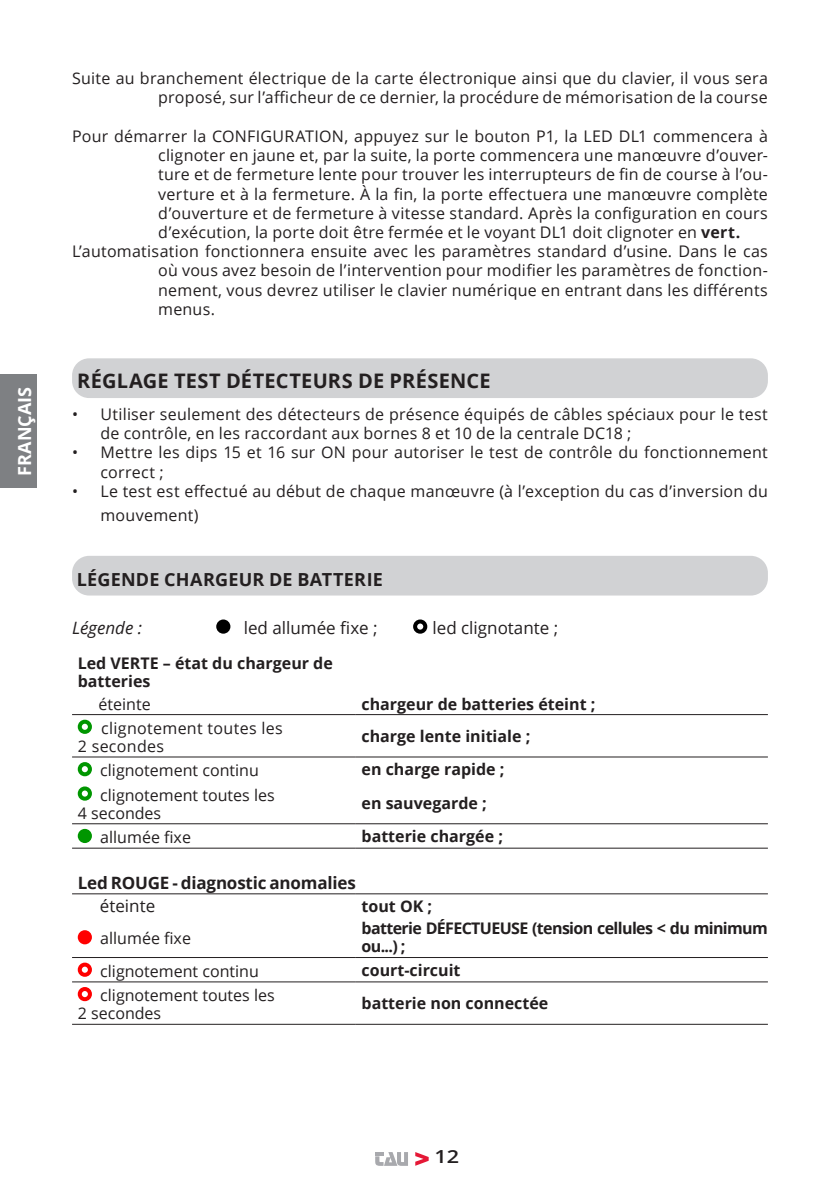
<style>
.page{position:relative;width:840px;height:1191px;background:#fff}
.page>*{position:absolute;margin:0;border:0;box-sizing:border-box;transform-origin:0 0}
.Titolo_cap{font:700 20px "Open Sans";letter-spacing:.015em;color:#231f20}
.t1{font:700 18px "Open Sans";letter-spacing:.015em;color:#231f20}
.t2{font:700 18px "Open Sans";color:#fff}
.t3{font:600 18px "Open Sans";color:#231f20;scale:1.2 1}
.Corpo_testo{font:17px "Open Sans";color:#231f20}
.Elenco_numerato{font:700 17px "Open Sans";letter-spacing:-.01em;color:#231f20}
.Corpo_testo-2{font:italic 17px "Open Sans";color:#231f20}
.Elenco_numerato-2{font:17px "Open Sans";color:#231f20}
.Body_Text_2{font:16px/19.2px "Open Sans";letter-spacing:.015em;color:#231f20}
.Elenco_numerato-3{font:700 16px/18px "Open Sans";color:#231f20}
.Elenco_numerato-4{font:16px "Open Sans";color:#231f20}
.Elenco_numerato-5{font:700 16px/18px "Open Sans";letter-spacing:-.04em;color:#231f20}
.Elenco_numerato-6{font:16px "Open Sans";letter-spacing:.02em;color:#231f20}
.s1{font-weight:700}
</style>
<div class="page">
<svg style="left:415px;top:1152px;width:13px;height:13px"></svg>
<svg style="left:375px;top:1152px;width:33px;height:13px"></svg>
<div style="left:0;top:374px;width:37px;height:114px;background:#7e8083"></div>
<div style="left:72px;top:358px;width:695px;height:40px;background:#d1d2d4;border-radius:17px"></div>
<div style="left:72px;top:556px;width:695px;height:39px;background:#d1d2d4;border-radius:17px"></div>
<div style="left:216px;top:619px;width:14px;height:14px;background:#000;border-radius:50%"></div>
<div style="left:413px;top:619px;width:14px;height:14px;border:4px solid #000;border-radius:50%"></div>
<hr style="left:72px;top:756px;width:283px;height:1px;background:#231f20">
<hr style="left:355px;top:756px;width:412px;height:1px;background:#231f20">
<hr style="left:72px;top:823px;width:283px;height:1px;background:#231f20">
<hr style="left:355px;top:823px;width:412px;height:1px;background:#231f20">
<hr style="left:72px;top:848px;width:283px;height:1px;background:#231f20">
<hr style="left:355px;top:848px;width:412px;height:1px;background:#231f20">
<hr style="left:72px;top:893px;width:283px;height:1px;background:#231f20">
<hr style="left:355px;top:893px;width:412px;height:1px;background:#231f20">
<hr style="left:72px;top:714px;width:283px;height:1px;background:#231f20">
<hr style="left:355px;top:714px;width:412px;height:1px;background:#231f20">
<hr style="left:72px;top:957px;width:283px;height:1px;background:#231f20">
<hr style="left:355px;top:957px;width:412px;height:1px;background:#231f20">
<hr style="left:72px;top:981px;width:283px;height:1px;background:#231f20">
<hr style="left:355px;top:981px;width:412px;height:1px;background:#231f20">
<hr style="left:72px;top:1024px;width:283px;height:1px;background:#231f20">
<hr style="left:355px;top:1024px;width:412px;height:1px;background:#231f20">
<div style="left:78px;top:719px;width:14px;height:15px;border:4px solid #009600;border-radius:50%"></div>
<div style="left:78px;top:762px;width:14px;height:14px;border:4px solid #009600;border-radius:50%"></div>
<div style="left:78px;top:786px;width:14px;height:14px;border:4px solid #009600;border-radius:50%"></div>
<div style="left:78px;top:829px;width:14px;height:14px;background:#009600;border-radius:50%"></div>
<div style="left:78px;top:930px;width:14px;height:14px;background:#f00;border-radius:50%"></div>
<div style="left:78px;top:962px;width:14px;height:14px;border:4px solid #f00;border-radius:50%"></div>
<div style="left:78px;top:987px;width:14px;height:14px;border:4px solid #f00;border-radius:50%"></div>
<p class="t2" style="left:12px;top:476px;width:90px;rotate:-90deg">FRANÇAIS</p>
<p class="Body_Text_2" style="left:72px;top:68px;width:697px;text-align:right">Suite au branchement électrique de la carte électronique ainsi que du clavier, il vous sera proposé, sur l’afficheur de ce dernier, la procédure de mémorisation de la course</p>
<p class="Body_Text_2" style="left:158px;top:126px;width:611px;text-align:justify;text-indent:-86px">Pour démarrer la CONFIGURATION, appuyez sur le bouton P1, la LED DL1 commencera à clignoter en jaune et, par la suite, la porte commencera une manœuvre d’ouver&shy;ture et de fermeture lente pour trouver les interrupteurs de fin de course à l’ou&shy;verture et à la fermeture. À la fin, la porte effectuera une manœuvre complète d’ouverture et de fermeture à vitesse standard. Après la configuration en cours d’exécution, la porte doit être fermée et le voyant DL1 doit clignoter en <span class="s1">vert.</span></p>
<p class="Body_Text_2" style="left:158px;top:241px;width:611px;text-align:justify;text-indent:-86px">L’automatisation fonctionnera ensuite avec les paramètres standard d’usine. Dans le cas où vous avez besoin de l’intervention pour modifier les paramètres de fonction&shy;nement, vous devrez utiliser le clavier numérique en entrant dans les différents menus.</p>
<p class="Titolo_cap" style="left:77px;top:366px;width:414px">RÉGLAGE TEST DÉTECTEURS DE PRÉSENCE</p>
<p class="Body_Text_2" style="left:100px;top:404px;width:668px;text-indent:-28px">• Utiliser seulement des détecteurs de présence équipés de câbles spéciaux pour le test de contrôle, en les raccordant aux bornes 8 et 10 de la centrale DC18 ;</p>
<p class="Body_Text_2" style="left:100px;top:442px;width:668px;text-indent:-28px">• Mettre les dips 15 et 16 sur ON pour autoriser le test de contrôle du fonctionnement correct ;</p>
<p class="Body_Text_2" style="left:100px;top:478px;width:668px;line-height:24px;text-indent:-28px">• Le test est effectué au début de chaque manœuvre (à l’exception du cas d’inversion du mouvement)</p>
<p class="t1" style="left:77px;top:566px;width:307px">LÉGENDE CHARGEUR DE BATTERIE</p>
<p class="Corpo_testo-2" style="left:72px;top:616px;width:72px">Légende :</p>
<p class="Corpo_testo" style="left:243px;top:616px;width:135px">led allumée fixe ;</p>
<p class="Corpo_testo" style="left:432px;top:616px;width:127px">led clignotante ;</p>
<p class="Elenco_numerato-3" style="left:78px;top:654px;width:256px">Led VERTE – état du chargeur de batteries</p>
<p class="Elenco_numerato-4" style="left:98px;top:692px;width:54px">éteinte</p>
<p class="Elenco_numerato-3" style="left:361px;top:694px;width:235px">chargeur de batteries éteint ;</p>
<p class="Elenco_numerato-6" style="left:101px;top:717px;width:183px">clignotement toutes les</p>
<p class="Elenco_numerato-6" style="left:78px;top:735px;width:88px">2 secondes</p>
<p class="Elenco_numerato-3" style="left:361px;top:726px;width:170px">charge lente initiale ;</p>
<p class="Elenco_numerato-4" style="left:100px;top:759px;width:160px">clignotement continu</p>
<p class="Elenco_numerato-3" style="left:361px;top:760px;width:144px">en charge rapide ;</p>
<p class="Elenco_numerato-4" style="left:100px;top:784px;width:176px">clignotement toutes les</p>
<p class="Elenco_numerato-4" style="left:78px;top:802px;width:85px">4 secondes</p>
<p class="Elenco_numerato-3" style="left:361px;top:793px;width:127px">en sauvegarde ;</p>
<p class="Elenco_numerato-4" style="left:100px;top:826px;width:92px">allumée fixe</p>
<p class="Elenco_numerato-3" style="left:361px;top:827px;width:143px">batterie chargée ;</p>
<p class="Elenco_numerato" style="left:78px;top:870px;width:279px">Led ROUGE - diagnostic anomalies</p>
<p class="Elenco_numerato-2" style="left:100px;top:894px;width:57px">éteinte</p>
<p class="Elenco_numerato-3" style="left:361px;top:896px;width:72px">tout OK ;</p>
<p class="Elenco_numerato-4" style="left:100px;top:927px;width:92px">allumée fixe</p>
<p class="Elenco_numerato-5" style="left:361px;top:919px;width:407px">batterie DÉFECTUEUSE (tension cellules &lt; du minimum ou...) ;</p>
<p class="Elenco_numerato-4" style="left:100px;top:960px;width:160px">clignotement continu</p>
<p class="Elenco_numerato-3" style="left:361px;top:960px;width:100px">court-circuit</p>
<p class="Elenco_numerato-4" style="left:100px;top:984px;width:176px">clignotement toutes les</p>
<p class="Elenco_numerato-4" style="left:78px;top:1002px;width:85px">2 secondes</p>
<p class="Elenco_numerato-3" style="left:361px;top:994px;width:188px">batterie non connectée</p>
<p class="t3" style="left:434px;top:1143px;width:22px">12</p>
</div>
